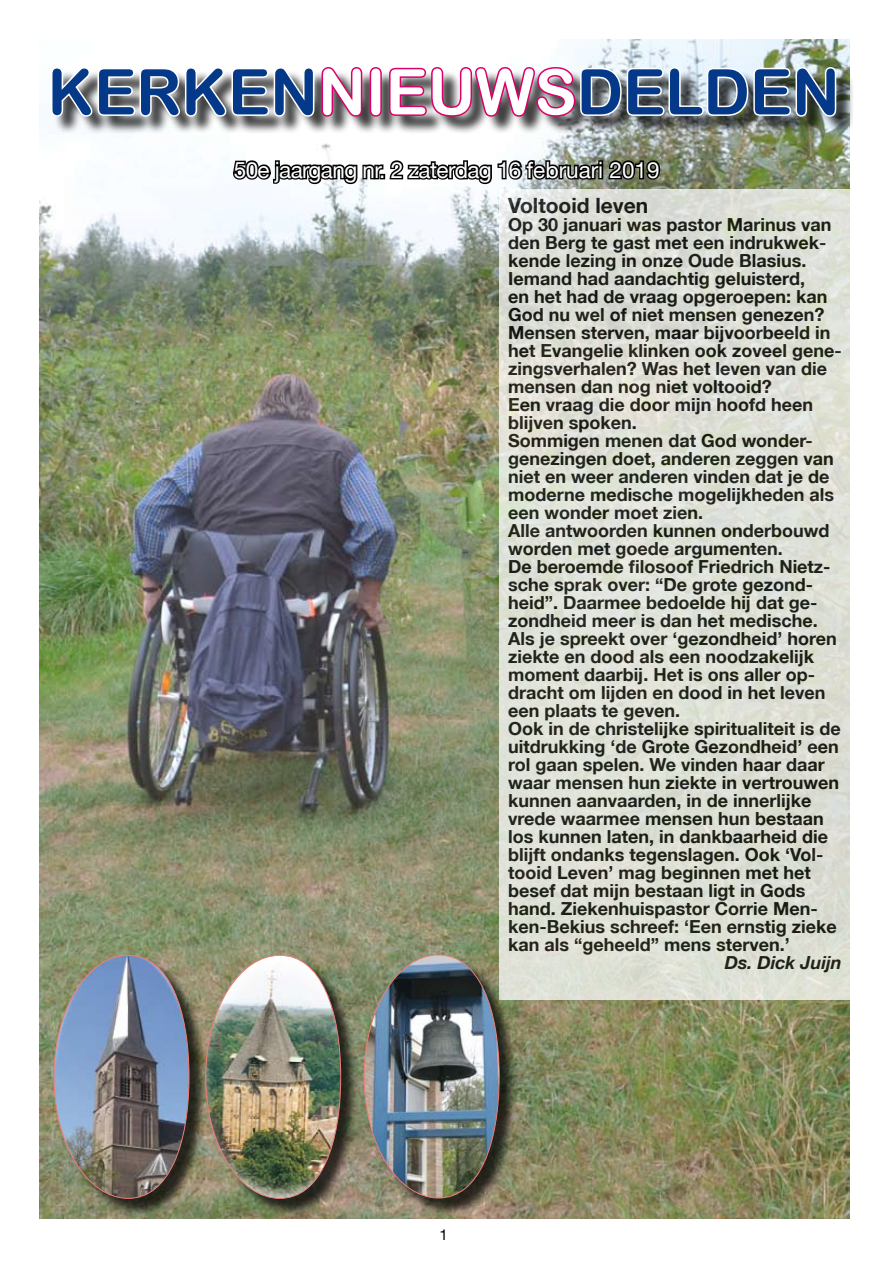
<style>
.page{position:relative;width:893px;height:1263px;background:#fff}
.page>*{position:absolute;margin:0;border:0;box-sizing:border-box;transform-origin:0 0}
.t1{font:63px "Arial Rounded MT Bold";color:#033988}
.t2{font:22.5px "Helvetica Neue LT";letter-spacing:-.025em;color:#fff}
.t3{font:700 21px "Helvetica Neue LT";color:#000}
.t4{font:700 18px/18px "Helvetica Neue LT";color:#000}
.t5{font:italic 700 18px "Helvetica Neue LT";color:#000}
.t6{font:15px "Helvetica Neue LT";color:#000}
.s1{color:#fff}
</style>
<div class="page">
<img style="left:40px;top:39px;width:810px;height:1179px">
<svg style="left:231px;top:182px;width:431px;height:4px"></svg>
<div style="left:53px;top:69px;width:840px;height:113px;background:#000;opacity:.75"></div>
<svg style="left:49px;top:65px;width:789px;height:54px"></svg>
<div style="left:500px;top:189px;width:350px;height:810px;background:linear-gradient(to right,#e0e2d9,#dcdfd5)"></div>
<div style="left:56px;top:957px;width:158px;height:266px;background:#000;opacity:.75"></div>
<img style="left:54px;top:955px;width:135px;height:244px">
<div style="left:208px;top:957px;width:157px;height:266px;background:#000;opacity:.75"></div>
<img style="left:205px;top:955px;width:136px;height:244px">
<div style="left:366px;top:957px;width:158px;height:266px;background:#000;opacity:.75"></div>
<img style="left:364px;top:954px;width:135px;height:244px">
<h1 class="t1" style="left:48px;top:55px;width:794px">KERKEN<span class="s1">NIEUWS</span>DELDEN</h1>
<p class="t2" style="left:234px;top:156px;width:427px">50e jaargang nr. 2 zaterdag 16 februari 2019</p>
<p class="t3" style="left:508px;top:192px;width:142px">Voltooid leven</p>
<p class="t4" style="left:508px;top:215px;width:335px">Op 30 januari was pastor Marinus van den Berg te gast met een indrukwek&shy;kende lezing in onze Oude Blasius.<br>Iemand had aandachtig geluisterd,<br>en het had de vraag opgeroepen: kan God nu wel of niet mensen genezen?<br>Mensen sterven, maar bijvoorbeeld in het Evangelie klinken ook zoveel gene&shy;zingsverhalen? Was het leven van die mensen dan nog niet voltooid?<br>Een vraag die door mijn hoofd heen blijven spoken.<br>Sommigen menen dat God wonder&shy;genezingen doet, anderen zeggen van niet en weer anderen vinden dat je de moderne medische mogelijkheden als een wonder moet zien.<br>Alle antwoorden kunnen onderbouwd worden met goede argumenten.<br>De beroemde filosoof Friedrich Nietz&shy;sche sprak over: “De grote gezond&shy;heid”. Daarmee bedoelde hij dat ge&shy;zondheid meer is dan het medische.<br>Als je spreekt over ‘gezondheid’ horen ziekte en dood als een noodzakelijk moment daarbij. Het is ons aller op&shy;dracht om lijden en dood in het leven een plaats te geven.<br>Ook in de christelijke spiritualiteit is de uitdrukking ‘de Grote Gezondheid’ een rol gaan spelen. We vinden haar daar waar mensen hun ziekte in vertrouwen kunnen aanvaarden, in de innerlijke vrede waarmee mensen hun bestaan los kunnen laten, in dankbaarheid die blijft ondanks tegenslagen. Ook ‘Vol&shy;tooid Leven’ mag beginnen met het besef dat mijn bestaan ligt in Gods hand. Ziekenhuispastor Corrie Men&shy;ken-Bekius schreef: ‘Een ernstig zieke kan als “geheeld” mens sterven.’</p>
<p class="t5" style="left:725px;top:951px;width:119px">Ds. Dick Juijn</p>
<p class="t6" style="left:439px;top:1225px;width:10px">1</p>
</div>
